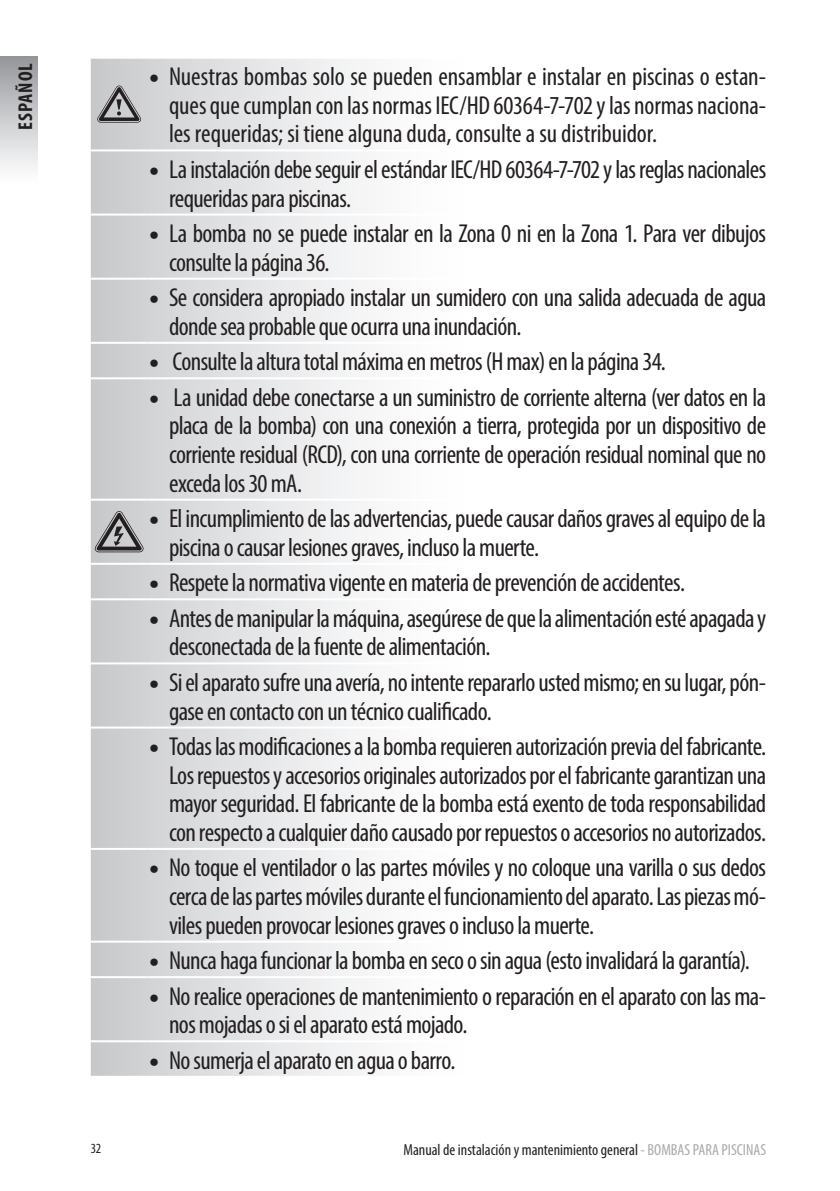
<style>
.page{position:relative;width:840px;height:1191px;background:#fff}
.page>*{position:absolute;margin:0;border:0;box-sizing:border-box;transform-origin:0 0}
.Estilo_de_párrafo_1{font:condensed 26px/28.6px "Myriad Pro";letter-spacing:-.025em;color:#231f20;text-align:justify}
.Estilo_de_párrafo_1-2{font:condensed 26px/28.6px "Myriad Pro";letter-spacing:-.005em;color:#231f20}
.Estilo_de_párrafo_1-3{font:900 26px "Myriad Pro";color:#231f20}
.t1{font:700 condensed 20px "Myriad Pro";letter-spacing:.05em;color:#231f20}
.t2{font:condensed 16px "Myriad Pro";color:#231f20}
.t3{font:condensed 14px "Myriad Pro";color:#231f20}
.s1{font-weight:900;font-stretch:normal}
.s2{color:#a8a9ad}
</style>
<div class="page">
<div style="left:0;top:57px;width:38px;height:128px;background:linear-gradient(to bottom,#97989d,#fff)"></div>
<svg style="left:91px;top:59px;width:268px;height:1016px"></svg>
<svg style="left:147px;top:58px;width:14px;height:1px"></svg>
<hr style="left:91px;top:149px;width:56px;height:2px;background:#fff">
<svg style="left:147px;top:149px;width:14px;height:2px"></svg>
<hr style="left:161px;top:149px;width:604px;height:2px;background:#fff">
<hr style="left:91px;top:213px;width:56px;height:2px;background:#fff">
<svg style="left:147px;top:213px;width:14px;height:2px"></svg>
<hr style="left:161px;top:213px;width:604px;height:2px;background:#fff">
<hr style="left:91px;top:278px;width:56px;height:2px;background:#fff">
<svg style="left:147px;top:278px;width:14px;height:2px"></svg>
<hr style="left:161px;top:278px;width:604px;height:2px;background:#fff">
<hr style="left:91px;top:342px;width:56px;height:2px;background:#fff">
<svg style="left:147px;top:342px;width:14px;height:2px"></svg>
<hr style="left:161px;top:342px;width:604px;height:2px;background:#fff">
<hr style="left:91px;top:377px;width:56px;height:2px;background:#fff">
<svg style="left:147px;top:377px;width:14px;height:2px"></svg>
<hr style="left:161px;top:377px;width:604px;height:2px;background:#fff">
<hr style="left:91px;top:498px;width:56px;height:2px;background:#fff">
<svg style="left:147px;top:498px;width:14px;height:2px"></svg>
<hr style="left:161px;top:498px;width:604px;height:2px;background:#fff">
<hr style="left:91px;top:563px;width:56px;height:2px;background:#fff">
<svg style="left:147px;top:563px;width:14px;height:2px"></svg>
<hr style="left:161px;top:563px;width:604px;height:2px;background:#fff">
<hr style="left:91px;top:598px;width:56px;height:2px;background:#fff">
<svg style="left:147px;top:598px;width:14px;height:2px"></svg>
<hr style="left:161px;top:598px;width:604px;height:2px;background:#fff">
<hr style="left:91px;top:662px;width:56px;height:2px;background:#fff">
<svg style="left:147px;top:662px;width:14px;height:2px"></svg>
<hr style="left:161px;top:662px;width:604px;height:2px;background:#fff">
<hr style="left:91px;top:726px;width:56px;height:2px;background:#fff">
<svg style="left:147px;top:726px;width:14px;height:2px"></svg>
<hr style="left:161px;top:726px;width:604px;height:2px;background:#fff">
<hr style="left:91px;top:848px;width:56px;height:2px;background:#fff">
<svg style="left:147px;top:848px;width:14px;height:2px"></svg>
<hr style="left:161px;top:848px;width:604px;height:2px;background:#fff">
<hr style="left:91px;top:940px;width:56px;height:2px;background:#fff">
<svg style="left:147px;top:940px;width:14px;height:2px"></svg>
<hr style="left:161px;top:940px;width:604px;height:2px;background:#fff">
<hr style="left:91px;top:976px;width:56px;height:2px;background:#fff">
<svg style="left:147px;top:976px;width:14px;height:2px"></svg>
<hr style="left:161px;top:976px;width:604px;height:2px;background:#fff">
<hr style="left:91px;top:1040px;width:56px;height:2px;background:#fff">
<svg style="left:147px;top:1040px;width:14px;height:2px"></svg>
<hr style="left:161px;top:1040px;width:604px;height:2px;background:#fff">
<svg style="left:147px;top:1075px;width:14px;height:1px"></svg>
<svg style="left:97px;top:86px;width:44px;height:37px;background:#989799"></svg>
<svg style="left:95px;top:511px;width:48px;height:41px;background:#969597"></svg>
<p class="t1" style="left:13px;top:130px;width:69px;rotate:-90deg">ESPAÑOL</p>
<p class="Estilo_de_párrafo_1-2" style="left:149px;top:62px;width:617px"><span class="s1">•</span> Nuestras bombas solo se pueden ensamblar e instalar en piscinas o estan-</p>
<p class="Estilo_de_párrafo_1-2" style="left:169px;top:91px;width:598px">ques que cumplan con las normas IEC/HD 60364-7-702 y las normas naciona&shy;les requeridas; si tiene alguna duda, consulte a su distribuidor.</p>
<p class="Estilo_de_párrafo_1" style="left:149px;top:155px;width:617px"><span class="s1">•</span> La instalación debe seguir el estándar IEC/HD 60364-7-702 y las reglas nacionales</p>
<p class="Estilo_de_párrafo_1" style="left:169px;top:183px;width:184px">requeridas para piscinas.</p>
<p class="Estilo_de_párrafo_1" style="left:149px;top:219px;width:617px"><span class="s1">•</span> La bomba no se puede instalar en la Zona 0 ni en la Zona 1. Para ver dibujos</p>
<p class="Estilo_de_párrafo_1" style="left:169px;top:247px;width:162px">consulte la página 36.</p>
<p class="Estilo_de_párrafo_1" style="left:149px;top:283px;width:618px"><span class="s1">•</span> Se considera apropiado instalar un sumidero con una salida adecuada de agua</p>
<p class="Estilo_de_párrafo_1" style="left:169px;top:311px;width:354px">donde sea probable que ocurra una inundación.</p>
<p class="Estilo_de_párrafo_1-3" style="left:149px;top:347px;width:11px">•</p>
<p class="Estilo_de_párrafo_1" style="left:172px;top:347px;width:494px">Consulte la altura total máxima en metros (H max) en la página 34.</p>
<p class="Estilo_de_párrafo_1-3" style="left:149px;top:382px;width:11px">•</p>
<p class="Estilo_de_párrafo_1" style="left:169px;top:382px;width:598px">La unidad debe conectarse a un suministro de corriente alterna (ver datos en la placa de la bomba) con una conexión a tierra, protegida por un dispositivo de corriente residual (RCD), con una corriente de operación residual nominal que no exceda los 30 mA.</p>
<p class="Estilo_de_párrafo_1" style="left:149px;top:504px;width:617px"><span class="s1">•</span> El incumplimiento de las advertencias, puede causar daños graves al equipo de la</p>
<p class="Estilo_de_párrafo_1" style="left:169px;top:532px;width:371px">piscina o causar lesiones graves, incluso la muerte.</p>
<p class="Estilo_de_párrafo_1" style="left:149px;top:568px;width:536px"><span class="s1">•</span> Respete la normativa vigente en materia de prevención de accidentes.</p>
<p class="Estilo_de_párrafo_1" style="left:149px;top:603px;width:618px"><span class="s1">•</span> Antes de manipular la máquina, asegúrese de que la alimentación esté apagada y</p>
<p class="Estilo_de_párrafo_1" style="left:169px;top:632px;width:323px">desconectada de la fuente de alimentación.</p>
<p class="Estilo_de_párrafo_1" style="left:149px;top:667px;width:617px"><span class="s1">•</span> Si el aparato sufre una avería, no intente repararlo usted mismo; en su lugar, pón-</p>
<p class="Estilo_de_párrafo_1" style="left:169px;top:696px;width:324px">gase en contacto con un técnico cualificado.</p>
<p class="Estilo_de_párrafo_1" style="left:149px;top:732px;width:618px"><span class="s1">•</span> Todas las modificaciones a la bomba requieren autorización previa del fabricante.</p>
<p class="Estilo_de_párrafo_1" style="left:169px;top:760px;width:598px">Los repuestos y accesorios originales autorizados por el fabricante garantizan una mayor seguridad. El fabricante de la bomba está exento de toda responsabilidad con respecto a cualquier daño causado por repuestos o accesorios no autorizados.</p>
<p class="Estilo_de_párrafo_1" style="left:149px;top:853px;width:617px"><span class="s1">•</span> No toque el ventilador o las partes móviles y no coloque una varilla o sus dedos</p>
<p class="Estilo_de_párrafo_1" style="left:169px;top:881px;width:598px">cerca de las partes móviles durante el funcionamiento del aparato. Las piezas mó&shy;viles pueden provocar lesiones graves o incluso la muerte.</p>
<p class="Estilo_de_párrafo_1" style="left:149px;top:946px;width:601px"><span class="s1">•</span> Nunca haga funcionar la bomba en seco o sin agua (esto invalidará la garantía).</p>
<p class="Estilo_de_párrafo_1" style="left:149px;top:981px;width:617px"><span class="s1">•</span> No realice operaciones de mantenimiento o reparación en el aparato con las ma-</p>
<p class="Estilo_de_párrafo_1" style="left:169px;top:1010px;width:300px">nos mojadas o si el aparato está mojado.</p>
<p class="Estilo_de_párrafo_1" style="left:149px;top:1045px;width:307px"><span class="s1">•</span> No sumerja el aparato en agua o barro.</p>
<p class="t3" style="left:91px;top:1140px;width:12px">32</p>
<p class="t2" style="left:403px;top:1139px;width:364px">Manual de instalación y mantenimiento general <span class="s2">- BOMBAS PARA PISCINAS</span></p>
</div>
